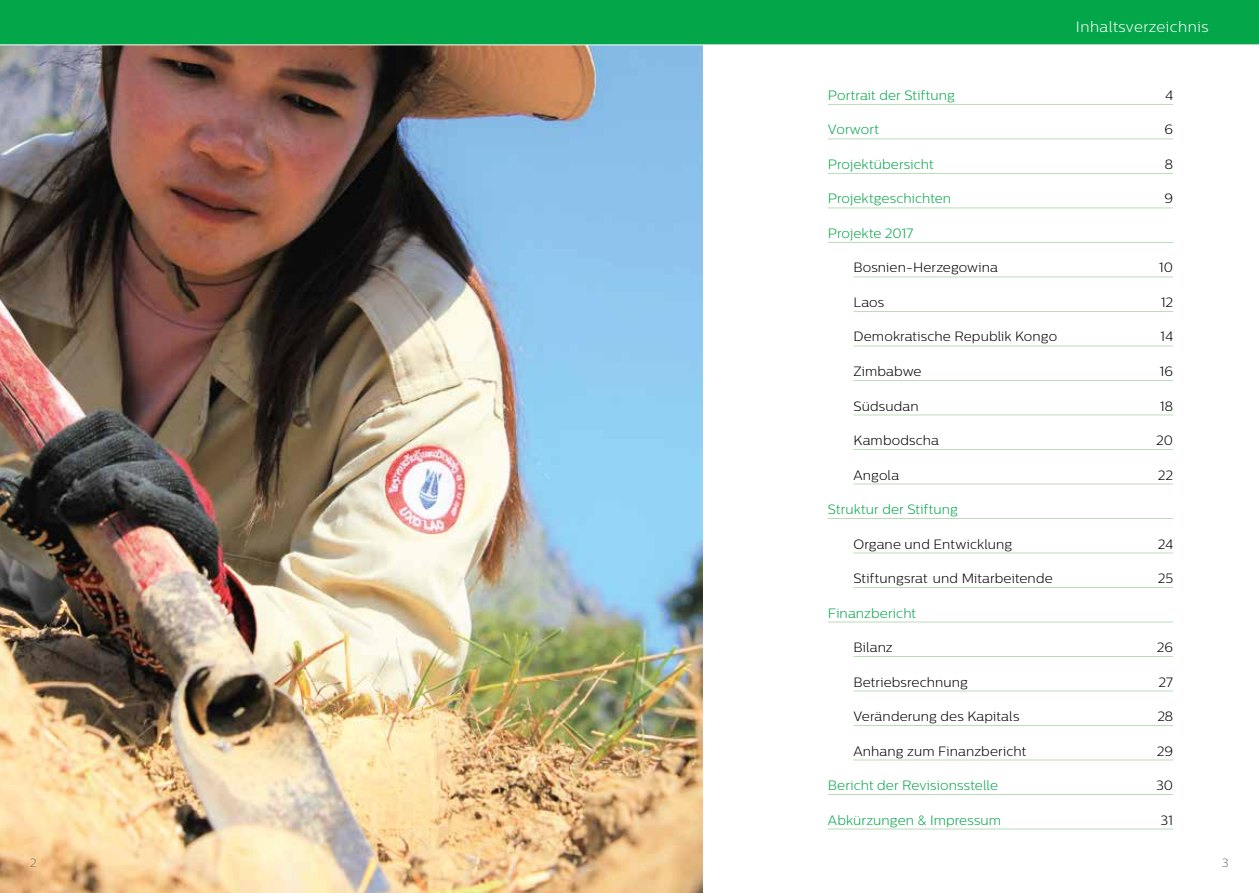
<style>
.page{position:relative;width:1259px;height:893px;background:#fff}
.page>*{position:absolute;margin:0;border:0;box-sizing:border-box;transform-origin:0 0}
.t1{font:300 15px "Centrale Sans";letter-spacing:.03em;color:#fff}
.t2{font:300 13.5px "Centrale Sans";letter-spacing:.01em;color:#000}
.t3{font:300 13.5px "Centrale Sans";letter-spacing:.01em;color:#04a64a}
.t4{font:300 12px "Centrale Sans";color:#797765}
</style>
<div class="page">
<img style="left:0;top:45px;width:702px;height:848px">
<hr style="left:828px;top:104px;width:345px;height:1px;background:#bcdcb8">
<hr style="left:828px;top:139px;width:345px;height:1px;background:#bcdcb8">
<hr style="left:828px;top:173px;width:345px;height:1px;background:#bcdcb8">
<hr style="left:828px;top:208px;width:345px;height:1px;background:#bcdcb8">
<hr style="left:828px;top:242px;width:345px;height:1px;background:#bcdcb8">
<hr style="left:853px;top:277px;width:320px;height:1px;background:#bcdcb8">
<hr style="left:853px;top:311px;width:320px;height:1px;background:#bcdcb8">
<hr style="left:853px;top:346px;width:320px;height:1px;background:#bcdcb8">
<hr style="left:853px;top:380px;width:320px;height:1px;background:#bcdcb8">
<hr style="left:853px;top:415px;width:320px;height:1px;background:#bcdcb8">
<hr style="left:853px;top:449px;width:320px;height:1px;background:#bcdcb8">
<hr style="left:853px;top:484px;width:320px;height:1px;background:#bcdcb8">
<hr style="left:828px;top:518px;width:345px;height:1px;background:#bcdcb8">
<hr style="left:853px;top:553px;width:320px;height:1px;background:#bcdcb8">
<hr style="left:853px;top:587px;width:320px;height:1px;background:#bcdcb8">
<hr style="left:828px;top:622px;width:345px;height:1px;background:#bcdcb8">
<hr style="left:853px;top:656px;width:320px;height:1px;background:#bcdcb8">
<hr style="left:853px;top:691px;width:320px;height:1px;background:#bcdcb8">
<hr style="left:853px;top:725px;width:320px;height:1px;background:#bcdcb8">
<hr style="left:853px;top:760px;width:320px;height:1px;background:#bcdcb8">
<hr style="left:828px;top:794px;width:345px;height:1px;background:#bcdcb8">
<hr style="left:828px;top:829px;width:345px;height:1px;background:#bcdcb8">
<div style="left:0;top:0;width:1259px;height:45px;background:#04a64a"></div>
<p class="t1" style="left:1076px;top:19px;width:134px">Inhaltsverzeichnis</p>
<p class="t3" style="left:828px;top:88px;width:128px">Portrait der Stiftung</p>
<p class="t2" style="left:1165px;top:88px;width:10px">4</p>
<p class="t3" style="left:828px;top:122px;width:53px">Vorwort</p>
<p class="t2" style="left:1164px;top:122px;width:10px">6</p>
<p class="t3" style="left:828px;top:157px;width:107px">Projektübersicht</p>
<p class="t2" style="left:1164px;top:157px;width:10px">8</p>
<p class="t3" style="left:828px;top:191px;width:125px">Projektgeschichten</p>
<p class="t2" style="left:1164px;top:191px;width:10px">9</p>
<p class="t3" style="left:828px;top:226px;width:87px">Projekte 2017</p>
<p class="t2" style="left:853px;top:260px;width:146px">Bosnien-Herzegowina</p>
<p class="t2" style="left:1159px;top:260px;width:16px">10</p>
<p class="t2" style="left:853px;top:295px;width:32px">Laos</p>
<p class="t2" style="left:1160px;top:295px;width:14px">12</p>
<p class="t2" style="left:853px;top:329px;width:205px">Demokratische Republik Kongo</p>
<p class="t2" style="left:1160px;top:329px;width:14px">14</p>
<p class="t2" style="left:853px;top:364px;width:70px">Zimbabwe</p>
<p class="t2" style="left:1159px;top:364px;width:15px">16</p>
<p class="t2" style="left:853px;top:398px;width:67px">Südsudan</p>
<p class="t2" style="left:1159px;top:398px;width:15px">18</p>
<p class="t2" style="left:853px;top:433px;width:87px">Kambodscha</p>
<p class="t2" style="left:1156px;top:433px;width:18px">20</p>
<p class="t2" style="left:853px;top:467px;width:47px">Angola</p>
<p class="t2" style="left:1157px;top:467px;width:17px">22</p>
<p class="t3" style="left:828px;top:502px;width:131px">Struktur der Stiftung</p>
<p class="t2" style="left:853px;top:536px;width:160px">Organe und Entwicklung</p>
<p class="t2" style="left:1158px;top:536px;width:17px">24</p>
<p class="t2" style="left:853px;top:571px;width:201px">Stiftungsrat und Mitarbeitende</p>
<p class="t2" style="left:1157px;top:571px;width:17px">25</p>
<p class="t3" style="left:828px;top:605px;width:90px">Finanzbericht</p>
<p class="t2" style="left:853px;top:640px;width:41px">Bilanz</p>
<p class="t2" style="left:1157px;top:640px;width:18px">26</p>
<p class="t2" style="left:853px;top:674px;width:116px">Betriebsrechnung</p>
<p class="t2" style="left:1158px;top:674px;width:16px">27</p>
<p class="t2" style="left:853px;top:709px;width:167px">Veränderung des Kapitals</p>
<p class="t2" style="left:1157px;top:709px;width:17px">28</p>
<p class="t2" style="left:853px;top:743px;width:174px">Anhang zum Finanzbericht</p>
<p class="t2" style="left:1156px;top:743px;width:18px">29</p>
<p class="t3" style="left:828px;top:778px;width:172px">Bericht der Revisionsstelle</p>
<p class="t2" style="left:1156px;top:778px;width:18px">30</p>
<p class="t3" style="left:828px;top:812px;width:175px">Abkürzungen &amp; Impressum</p>
<p class="t2" style="left:1160px;top:812px;width:14px">31</p>
<p class="t4" style="left:30px;top:856px;width:8px">2</p>
<p class="t4" style="left:1222px;top:856px;width:8px">3</p>
</div>
